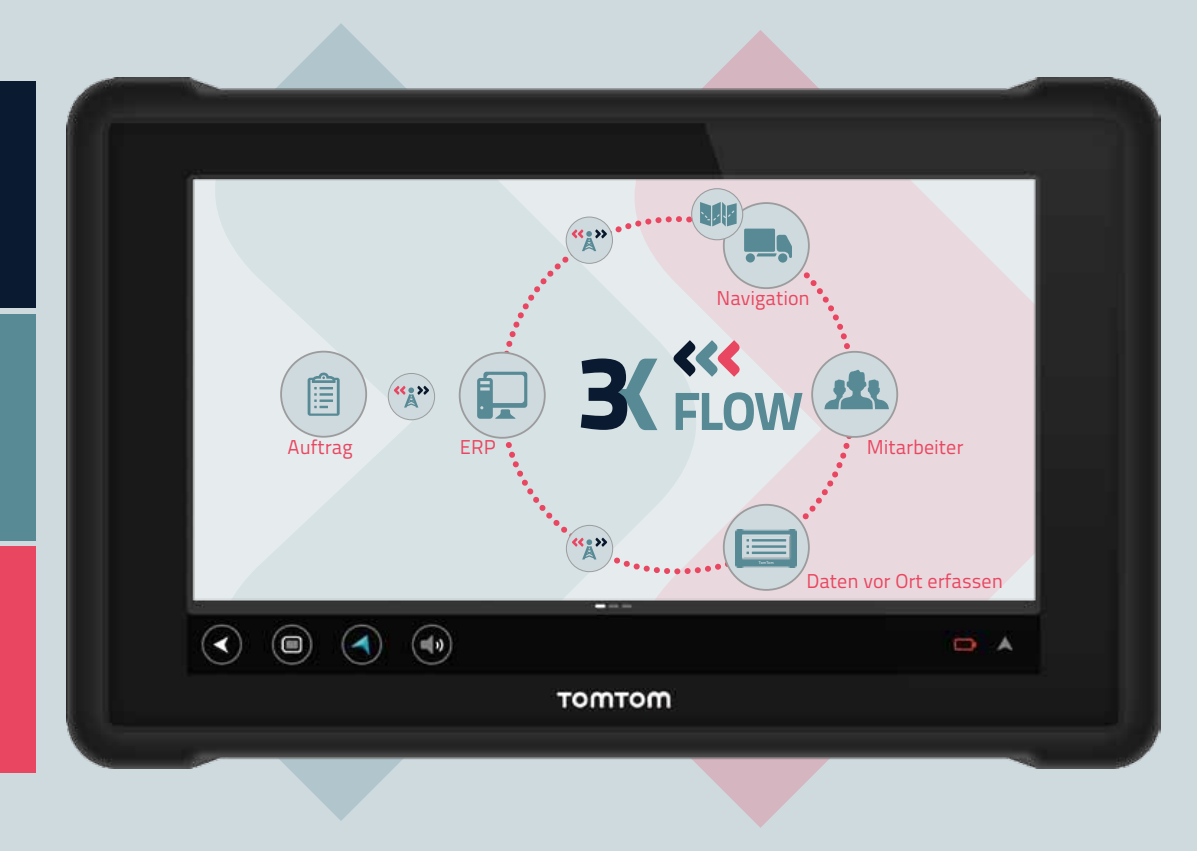
<style>
.page{position:relative;width:1197px;height:851px;background:#fff}
.page>*{position:absolute;margin:0;border:0;box-sizing:border-box;transform-origin:0 0}
.t1{font:800 53.6px "Titillium Text 22 L";color:#588a95}
.t2{font:20px "Titillium Text 22 L";color:#e94761}
.t3{font:700 4px "Titillium Text 22 L";color:#cfdadf}
</style>
<div class="page">
<div style="left:0;top:0;width:1196px;height:850px;background:#cfdadf"></div>
<div style="left:0;top:81px;width:35px;height:227px;background:#0a1b31"></div>
<div style="left:0;top:313px;width:35px;height:227px;background:#588a95"></div>
<div style="left:0;top:546px;width:35px;height:227px;background:#e94761"></div>
<svg style="left:701px;top:30px;width:414px;height:797px"></svg>
<svg style="left:287px;top:23px;width:108px;height:798px"></svg>
<img style="left:67px;top:77px;width:1092px;height:691px">
<svg style="left:673px;top:340px;width:67px;height:37px;background:#a89ba5"></svg>
<svg style="left:580px;top:358px;width:77px;height:72px"></svg>
<div style="left:281px;top:351px;width:85px;height:85px;background:#cfdadf;border-radius:50%"></div>
<div style="left:280px;top:350px;width:87px;height:87px;border:2px solid #9c9c9d;border-radius:50%"></div>
<svg style="left:307px;top:372px;width:32px;height:43px"></svg>
<div style="left:388px;top:373px;width:46px;height:46px;background:#cfdadf;border-radius:50%"></div>
<div style="left:388px;top:373px;width:47px;height:47px;border:1px solid #9c9c9d;border-radius:50%"></div>
<svg style="left:394px;top:385px;width:35px;height:22px"></svg>
<div style="left:566px;top:525px;width:46px;height:46px;background:#cfdadf;border-radius:50%"></div>
<div style="left:566px;top:525px;width:47px;height:47px;border:1px solid #9c9c9d;border-radius:50%"></div>
<svg style="left:572px;top:537px;width:35px;height:22px"></svg>
<div style="left:566px;top:217px;width:46px;height:46px;background:#cfdadf;border-radius:50%"></div>
<div style="left:565px;top:216px;width:48px;height:48px;border:1px solid #9c9c9d;border-radius:50%"></div>
<svg style="left:571px;top:229px;width:36px;height:22px"></svg>
<div style="left:812px;top:352px;width:85px;height:85px;background:#cfdadf;border-radius:50%"></div>
<div style="left:811px;top:351px;width:87px;height:87px;border:2px solid #9c9c9d;border-radius:50%"></div>
<svg style="left:824px;top:369px;width:64px;height:40px"></svg>
<div style="left:723px;top:504px;width:85px;height:85px;background:#cfdadf;border-radius:50%"></div>
<div style="left:722px;top:504px;width:87px;height:86px;border:2px solid #9c9c9d;border-radius:50%"></div>
<img style="left:735px;top:529px;width:61px;height:38px">
<hr style="left:751px;top:539px;width:35px;height:2px;background:#588a95">
<hr style="left:751px;top:545px;width:35px;height:2px;background:#588a95">
<hr style="left:751px;top:551px;width:35px;height:3px;background:#588a95">
<svg style="left:746px;top:539px;width:3px;height:15px"></svg>
<div style="left:723px;top:203px;width:85px;height:85px;background:#cfdadf;border-radius:50%"></div>
<div style="left:722px;top:202px;width:87px;height:87px;border:2px solid #9c9c9d;border-radius:50%"></div>
<svg style="left:744px;top:228px;width:47px;height:34px"></svg>
<div style="left:691px;top:189px;width:51px;height:51px;background:#cfdadf;border-radius:50%"></div>
<div style="left:691px;top:188px;width:52px;height:52px;border:1px solid #9c9c9d;border-radius:50%"></div>
<svg style="left:700px;top:202px;width:36px;height:24px"></svg>
<div style="left:459px;top:352px;width:85px;height:85px;background:#cfdadf;border-radius:50%"></div>
<div style="left:458px;top:352px;width:87px;height:86px;border:2px solid #9c9c9d;border-radius:50%"></div>
<svg style="left:477px;top:371px;width:50px;height:47px"></svg>
<p class="t2" style="left:287px;top:432px;width:67px">Auftrag</p>
<p class="t2" style="left:460px;top:432px;width:37px">ERP</p>
<p class="t2" style="left:716px;top:283px;width:95px">Navigation</p>
<h1 class="t1" style="left:671px;top:369px;width:133px">FLOW</h1>
<p class="t3" style="left:758px;top:559px;width:16px">TomTom</p>
<p class="t2" style="left:866px;top:432px;width:98px">Mitarbeiter</p>
<p class="t2" style="left:806px;top:565px;width:198px">Daten vor Ort erfassen</p>
</div>
